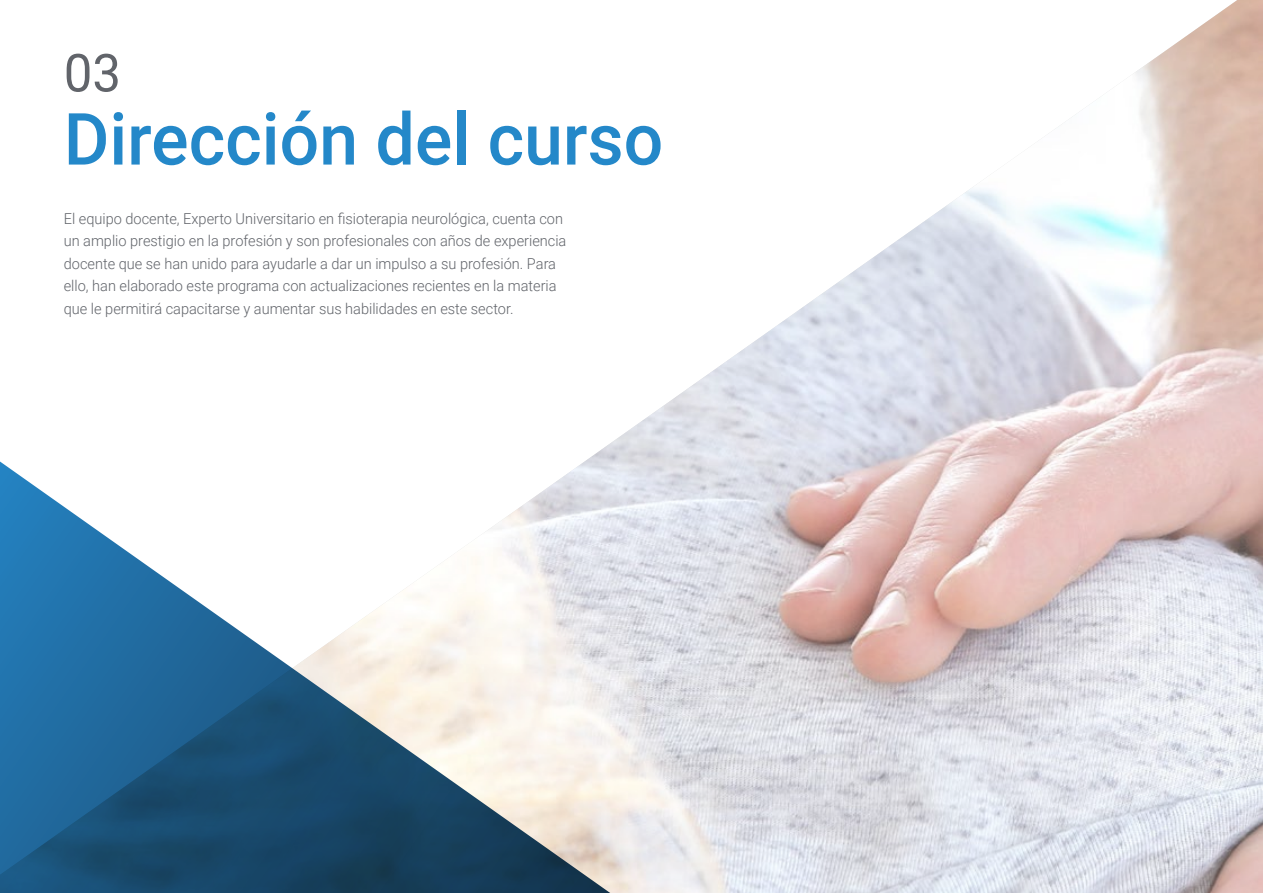
<style>
.page{position:relative;width:1263px;height:893px;background:#fff}
.page>*{position:absolute;margin:0;border:0;box-sizing:border-box;transform-origin:0 0}
.t1{font:500 72px "Roboto";color:#2488c9}
.t2{font:52.5px "Roboto";color:#61646a}
.t3{font:300 15px/22.5px "Roboto";color:#61646a}
</style>
<div class="page">
<img style="left:607px;top:0;width:656px;height:893px">
<svg style="left:0;top:446px;width:640px;height:447px"></svg>
<h2 class="t2" style="left:64px;top:36px;width:59px">03</h2>
<h1 class="t1" style="left:64px;top:89px;width:601px">Dirección del curso</h1>
<p class="t3" style="left:64px;top:207px;width:504px">El equipo docente, Experto Universitario en fisioterapia neurológica, cuenta con un amplio prestigio en la profesión y son profesionales con años de experiencia docente que se han unido para ayudarle a dar un impulso a su profesión. Para ello, han elaborado este programa con actualizaciones recientes en la materia que le permitirá capacitarse y aumentar sus habilidades en este sector.</p>
</div>
